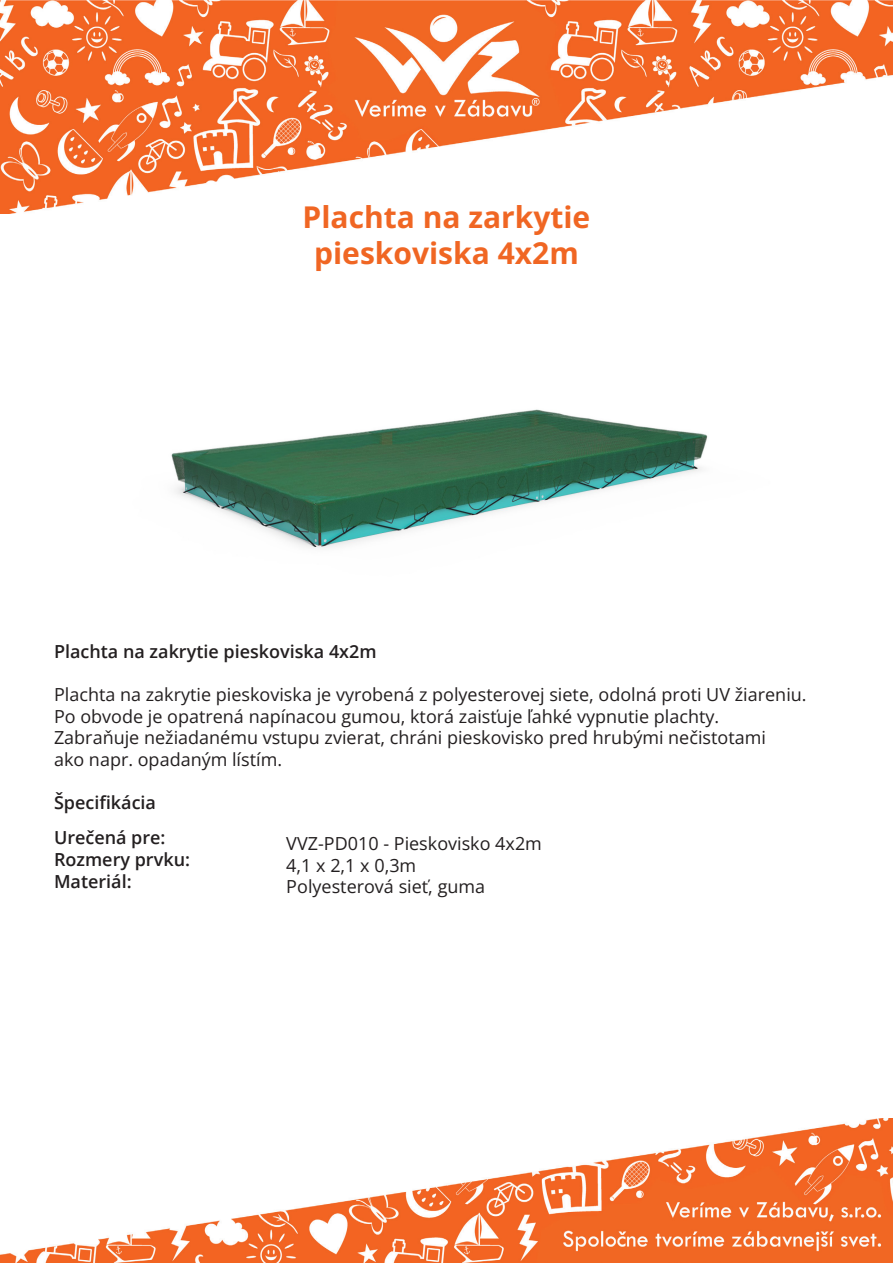
<style>
.page{position:relative;width:893px;height:1263px;background:#fff}
.page>*{position:absolute;margin:0;border:0;box-sizing:border-box;transform-origin:0 0}
.Veľký_Nádpis_-_Oranž{font:700 30px "Open Sans";color:#f06623}
.Text_čierna_12pt{font:18px "Open Sans";color:#231f20}
.Malý_nádpis_-_čierna{font:600 18px "Open Sans";color:#231f20}
</style>
<div class="page">
<img style="left:0;top:0;width:893px;height:214px">
<img style="left:0;top:1118px;width:893px;height:145px">
<img style="left:171px;top:409px;width:537px;height:140px">
<p class="Veľký_Nádpis_-_Oranž" style="left:303px;top:196px;width:289px">Plachta na zarkytie</p>
<p class="Veľký_Nádpis_-_Oranž" style="left:314px;top:232px;width:266px">pieskoviska 4x2m</p>
<p class="Malý_nádpis_-_čierna" style="left:54px;top:639px;width:324px">Plachta na zakrytie pieskoviska 4x2m</p>
<p class="Text_čierna_12pt" style="left:54px;top:682px;width:754px">Plachta na zakrytie pieskoviska je vyrobená z polyesterovej siete, odolná proti UV žiareniu.</p>
<p class="Text_čierna_12pt" style="left:54px;top:704px;width:667px">Po obvode je opatrená napínacou gumou, ktorá zaisťuje ľahké vypnutie plachty.</p>
<p class="Text_čierna_12pt" style="left:54px;top:725px;width:713px">Zabraňuje nežiadanému vstupu zvierat, chráni pieskovisko pred hrubými nečistotami</p>
<p class="Text_čierna_12pt" style="left:54px;top:747px;width:230px">ako napr. opadaným lístím.</p>
<p class="Malý_nádpis_-_čierna" style="left:54px;top:790px;width:104px">Špecifikácia</p>
<p class="Malý_nádpis_-_čierna" style="left:54px;top:825px;width:113px">Urečená pre:</p>
<p class="Malý_nádpis_-_čierna" style="left:54px;top:847px;width:138px">Rozmery prvku:</p>
<p class="Malý_nádpis_-_čierna" style="left:54px;top:869px;width:79px">Materiál:</p>
<p class="Text_čierna_12pt" style="left:286px;top:831px;width:257px">VVZ-PD010 - Pieskovisko 4x2m</p>
<p class="Text_čierna_12pt" style="left:286px;top:853px;width:131px">4,1 x 2,1 x 0,3m</p>
<p class="Text_čierna_12pt" style="left:286px;top:874px;width:200px">Polyesterová sieť, guma</p>
</div>
